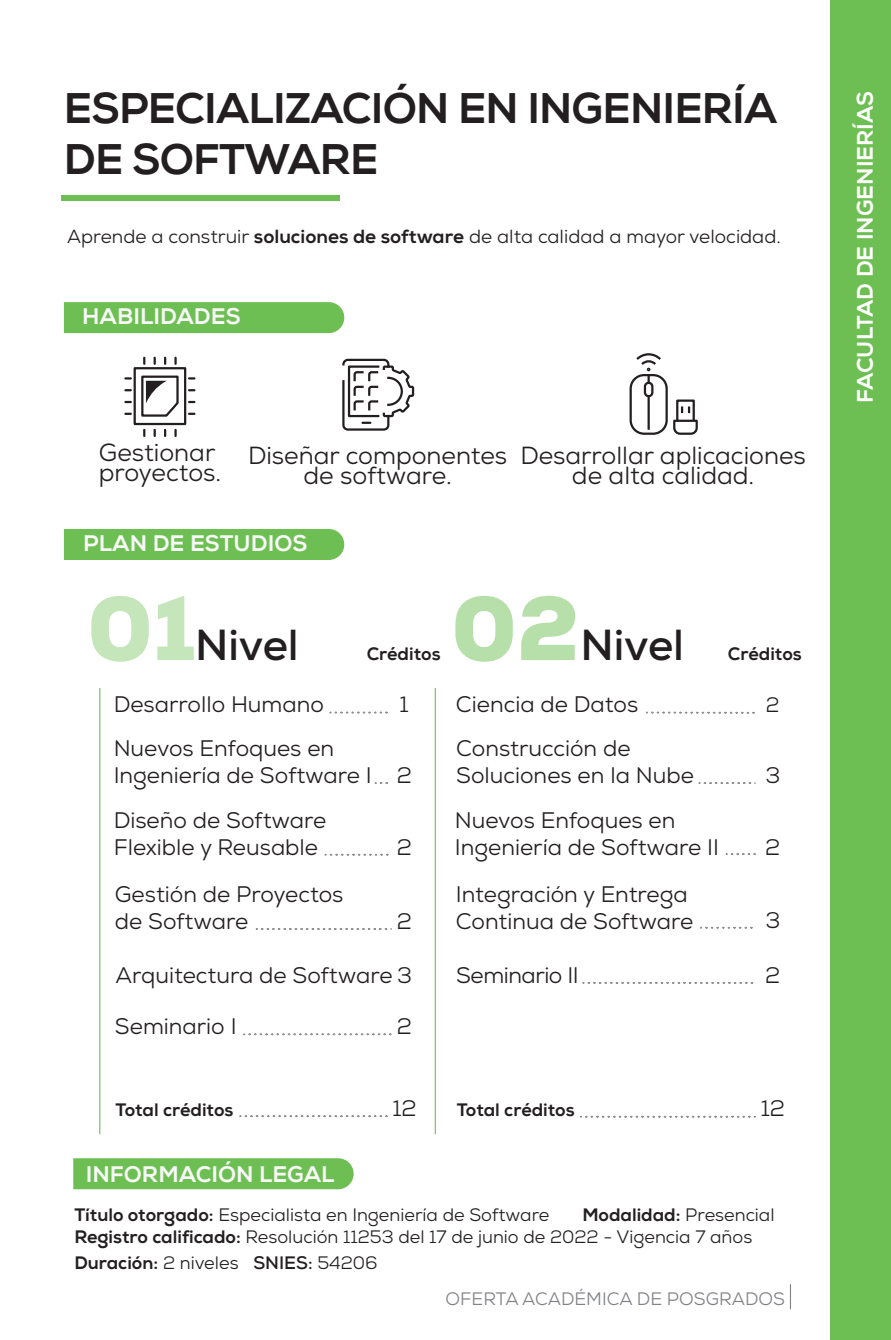
<style>
.page{position:relative;width:891px;height:1340px;background:#fff}
.page>*{position:absolute;margin:0;border:0;box-sizing:border-box;transform-origin:0 0}
.t1{font:700 43.43px "Nexa";color:#231f20}
.t2{font:800 42.75px/51.3px "Nexa";letter-spacing:-.02em;color:#231f20}
.t3{font:24.75px/20.2px "Nexa";color:#231f20;text-align:center}
.t4{font:22.5px/27px "Nexa";color:#231f20}
.t5{font:800 22.5px "Nexa";color:#f7f8f7}
.t6{font:22.5px "Nexa";letter-spacing:-.02em;color:#231f20}
.t7{font:800 22.28px "Nexa";color:#fff}
.t8{font:20.93px "Nexa";color:#231f20}
.t9{font:18.9px "Nexa";color:#231f20}
.t10{font:18px/22.7px "Nexa";color:#231f20}
.t11{font:800 18px "Nexa";color:#231f20}
.t12{font:18px "Nexa";color:#808285}
.s1{font-weight:800}
.s2{font-weight:900;font-size:90.45px;color:#6ebf53}
.s3{font-weight:700}
.s4{font-weight:400}
</style>
<div class="page">
<svg style="left:790px;top:1284px;width:1px;height:24px"></svg>
<svg style="left:647px;top:711px;width:108px;height:2px"></svg>
<svg style="left:699px;top:782px;width:56px;height:2px"></svg>
<svg style="left:726px;top:853px;width:29px;height:2px"></svg>
<svg style="left:701px;top:926px;width:52px;height:2px"></svg>
<svg style="left:581px;top:1115px;width:174px;height:2px"></svg>
<svg style="left:330px;top:711px;width:58px;height:2px"></svg>
<svg style="left:375px;top:782px;width:13px;height:2px"></svg>
<svg style="left:256px;top:928px;width:135px;height:1px"></svg>
<svg style="left:240px;top:1115px;width:148px;height:2px"></svg>
<div style="left:64px;top:302px;width:280px;height:31px;background:#6ebf53"></div>
<div style="left:64px;top:529px;width:280px;height:31px;background:#6ebf53"></div>
<div style="left:73px;top:1158px;width:281px;height:31px;background:#6ebf53"></div>
<svg style="left:244px;top:1033px;width:147px;height:2px"></svg>
<svg style="left:325px;top:853px;width:64px;height:2px"></svg>
<svg style="left:583px;top:982px;width:171px;height:1px"></svg>
<hr style="left:435px;top:688px;width:1px;height:446px;background:#6ebf53">
<hr style="left:99px;top:688px;width:1px;height:446px;background:#6ebf53">
<div style="left:61px;top:195px;width:279px;height:6px;background:#6ebf53"></div>
<svg style="left:342px;top:358px;width:73px;height:73px"></svg>
<div style="left:134px;top:367px;width:52px;height:58px;border:2px solid #231f20"></div>
<svg style="left:143px;top:430px;width:2px;height:6px"></svg>
<svg style="left:154px;top:430px;width:2px;height:6px"></svg>
<svg style="left:164px;top:430px;width:2px;height:6px"></svg>
<svg style="left:174px;top:430px;width:3px;height:6px"></svg>
<svg style="left:143px;top:358px;width:2px;height:6px"></svg>
<svg style="left:154px;top:358px;width:2px;height:6px"></svg>
<svg style="left:164px;top:358px;width:2px;height:6px"></svg>
<svg style="left:174px;top:358px;width:3px;height:6px"></svg>
<svg style="left:125px;top:377px;width:6px;height:2px"></svg>
<svg style="left:125px;top:389px;width:6px;height:2px"></svg>
<svg style="left:125px;top:401px;width:6px;height:2px"></svg>
<svg style="left:125px;top:413px;width:6px;height:2px"></svg>
<svg style="left:141px;top:375px;width:38px;height:42px"></svg>
<div style="left:676px;top:399px;width:19px;height:23px;border:2px solid #231f20"></div>
<svg style="left:673px;top:406px;width:25px;height:29px"></svg>
<div style="left:630px;top:374px;width:38px;height:61px;border:2px solid #231f20;border-radius:14px"></div>
<svg style="left:634px;top:353px;width:29px;height:30px"></svg>
<div style="left:644px;top:382px;width:9px;height:15px;border:2px solid #231f20;border-radius:4px"></div>
<hr style="left:648px;top:396px;width:2px;height:34px;background:#231f20">
<div style="left:830px;top:0;width:61px;height:1339px;background:#6ebf53"></div>
<h2 class="t2" style="left:64px;top:83px;width:715px">ESPECIALIZACIÓN EN INGENIERÍA<br>DE SOFTWARE</h2>
<p class="t9" style="left:67px;top:224px;width:715px">Aprende a construir <span class="s1">soluciones de software</span> de alta calidad a mayor velocidad.</p>
<p class="t5" style="left:82px;top:303px;width:160px">HABILIDADES</p>
<p class="t3" style="left:99px;top:442px;width:124px;text-align:left">Gestionar proyectos.</p>
<p class="t3" style="left:520px;top:445px;width:287px">Desarrollar aplicaciones de alta calidad.</p>
<p class="t3" style="left:248px;top:445px;width:261px">Diseñar componentes de software.</p>
<p class="t5" style="left:83px;top:529px;width:226px">PLAN DE ESTUDIOS</p>
<h1 class="t1" style="left:87px;top:617px;width:213px"><span class="s2">01</span>Nivel</h1>
<h1 class="t1" style="left:451px;top:617px;width:235px"><span class="s2">02</span>Nivel</h1>
<p class="t4" style="left:114px;top:682px;width:222px;line-height:44.3px">Desarrollo Humano<br>Nuevos Enfoques en</p>
<p class="t4" style="left:114px;top:762px;width:260px">Ingeniería de Software I</p>
<p class="t11" style="left:367px;top:643px;width:75px">Créditos</p>
<p class="t11" style="left:728px;top:643px;width:75px">Créditos</p>
<p class="t4" style="left:456px;top:690px;width:184px">Ciencia de Datos</p>
<p class="t4" style="left:400px;top:691px;width:11px">1</p>
<p class="t8" style="left:766px;top:691px;width:15px">2</p>
<p class="t4" style="left:456px;top:735px;width:239px">Construcción de<br>Soluciones en la Nube</p>
<p class="t4" style="left:765px;top:762px;width:16px">3</p>
<p class="t4" style="left:397px;top:762px;width:17px">2</p>
<p class="t4" style="left:114px;top:806px;width:214px">Diseño de Software<br>Flexible y Reusable</p>
<p class="t4" style="left:115px;top:880px;width:230px">Gestión de Proyectos de Software</p>
<p class="t4" style="left:397px;top:833px;width:17px">2</p>
<p class="t4" style="left:397px;top:907px;width:17px">2</p>
<p class="t4" style="left:115px;top:961px;width:298px">Arquitectura de Software 3</p>
<p class="t4" style="left:115px;top:1013px;width:123px">Seminario I</p>
<p class="t4" style="left:397px;top:1013px;width:17px">2</p>
<p class="t4" style="left:455px;top:806px;width:266px">Nuevos Enfoques en<br>Ingeniería de Software II</p>
<p class="t4" style="left:456px;top:880px;width:239px">Integración y Entrega<br>Continua de Software</p>
<p class="t6" style="left:456px;top:960px;width:124px">Seminario II</p>
<p class="t4" style="left:765px;top:834px;width:17px">2</p>
<p class="t4" style="left:765px;top:906px;width:16px">3</p>
<p class="t4" style="left:765px;top:961px;width:17px">2</p>
<p class="t11" style="left:116px;top:1098px;width:119px">Total créditos</p>
<p class="t4" style="left:392px;top:1094px;width:26px">12</p>
<p class="t11" style="left:457px;top:1099px;width:119px">Total créditos</p>
<p class="t4" style="left:761px;top:1094px;width:26px">12</p>
<p class="t5" style="left:86px;top:1160px;width:250px">INFORMACIÓN LEGAL</p>
<p class="t10" style="left:74px;top:1202px;width:679px"><span class="s1">Título otorgado:</span> Especialista en Ingeniería de Software<br><span class="s1">Registro calificado:</span> Resolución 11253 del 17 de junio de 2022 - Vigencia 7 años</p>
<p class="t10" style="left:74px;top:1251px;width:305px"><span class="s1">Duración:</span> 2 niveles <span class="s3">SNIES:</span> 54206</p>
<p class="t11" style="left:582px;top:1203px;width:194px">Modalidad: <span class="s4">Presencial</span></p>
<p class="t12" style="left:446px;top:1286px;width:341px">OFERTA ACADÉMICA DE POSGRADOS</p>
<p class="t7" style="left:852px;top:403px;width:314px;rotate:-90deg">FACULTAD DE INGENIERÍAS</p>
</div>
